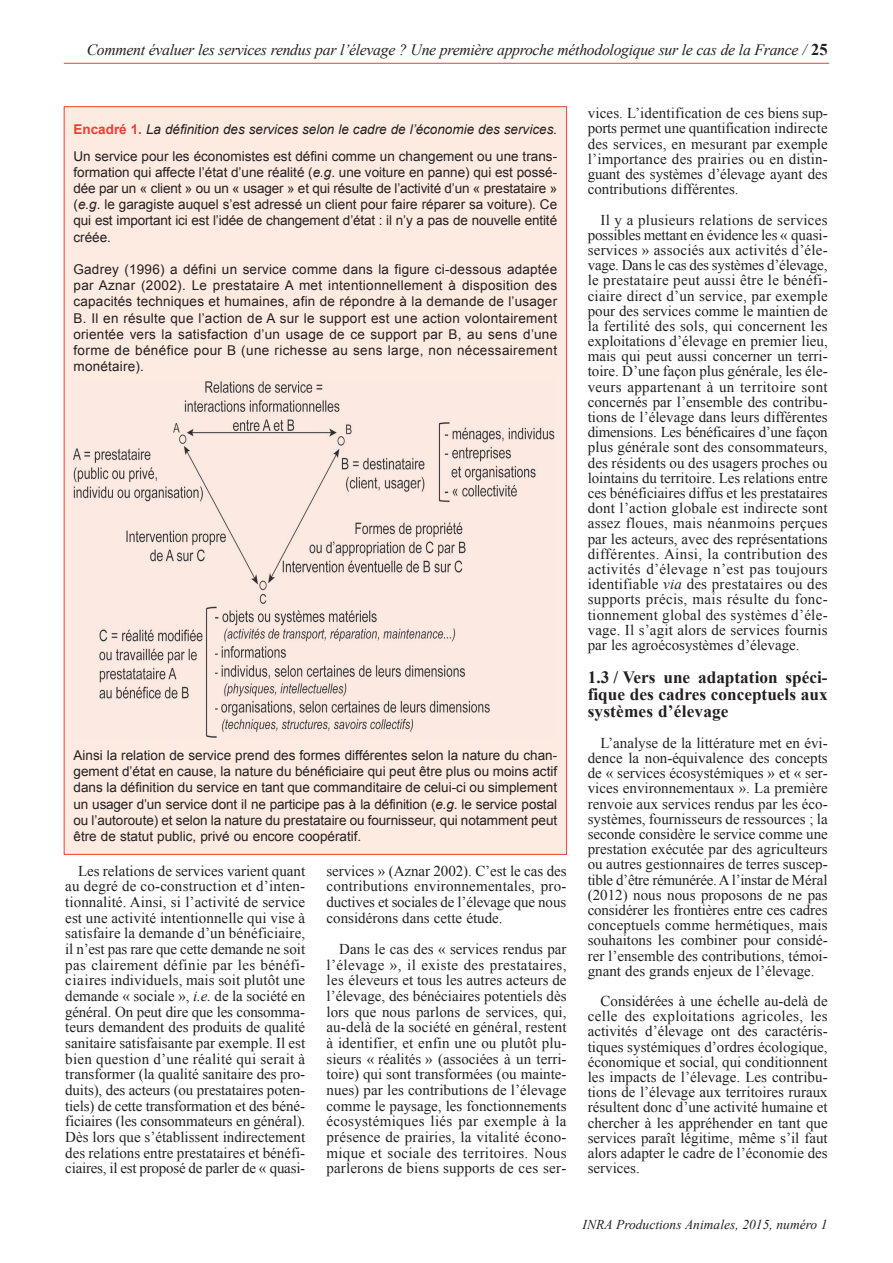
<style>
.page{position:relative;width:893px;height:1263px;background:#fff}
.page>*{position:absolute;margin:0;border:0;box-sizing:border-box;transform-origin:0 0}
.t1{font:700 17.25px/17.4px "Times New Roman";color:#231f20;text-align:justify}
.t2{font:italic 15.75px "Times New Roman";letter-spacing:-.02em;color:#231f20}
.t3{font:15px/15.1px "Times New Roman";color:#231f20;text-align:justify}
.t4{font:13.5px/16.2px "Arial";color:#231f20;text-align:justify}
.t5{font:italic 13.5px "Times New Roman";color:#231f20}
.s1{font-weight:700;font-style:normal;font-size:16.5px}
.s2{font-weight:700;color:#ee3e34}
.s3{font-style:italic}
</style>
<div class="page">
<hr style="left:64px;top:63px;width:765px;height:1px;background:#ee3e34">
<div style="left:65px;top:107px;width:501px;height:747px;background:#fdeae1"></div>
<img style="left:73px;top:381px;width:481px;height:357px">
<p class="t2" style="left:87px;top:41px;width:742px">Comment évaluer les services rendus par l’élevage ? Une première approche méthodologique sur le cas de la France / <span class="s1">25</span></p>
<p class="t4" style="left:74px;top:117px;width:485px;line-height:26.1px"><span class="s2">Encadré 1.</span> <span class="s3">La définition des services selon le cadre de l’économie des services.<br></span>Un service pour les économistes est défini comme un changement ou une trans-</p>
<p class="t4" style="left:74px;top:164px;width:485px">formation qui affecte l’état d’une réalité (<span class="s3">e.g</span>. une voiture en panne) qui est possé&shy;dée par un « client » ou un « usager » et qui résulte de l’activité d’un « prestataire » (<span class="s3">e.g</span>. le garagiste auquel s’est adressé un client pour faire réparer sa voiture). Ce qui est important ici est l’idée de changement d’état : il n’y a pas de nouvelle entité créée.</p>
<p class="t4" style="left:74px;top:261px;width:485px">Gadrey (1996) a défini un service comme dans la figure ci-dessous adaptée par Aznar (2002). Le prestataire A met intentionnellement à disposition des capacités techniques et humaines, afin de répondre à la demande de l’usager B. Il en résulte que l’action de A sur le support est une action volontairement orientée vers la satisfaction d’un usage de ce support par B, au sens d’une forme de bénéfice pour B (une richesse au sens large, non nécessairement monétaire).</p>
<p class="t4" style="left:74px;top:747px;width:485px">Ainsi la relation de service prend des formes différentes selon la nature du chan&shy;gement d’état en cause, la nature du bénéficiaire qui peut être plus ou moins actif dans la définition du service en tant que commanditaire de celui-ci ou simplement un usager d’un service dont il ne participe pas à la définition (<span class="s3">e.g</span>. le service postal ou l’autoroute) et selon la nature du prestataire ou fournisseur, qui notamment peut être de statut public, privé ou encore coopératif.</p>
<p class="t3" style="left:65px;top:863px;width:241px;line-height:15.6px;text-indent:13px">Les relations de services varient quant au degré de co-construction et d’inten&shy;tionnalité. Ainsi, si l’activité de service est une activité intentionnelle qui vise à satisfaire la demande d’un bénéficiaire, il n’est pas rare que cette demande ne soit pas clairement définie par les bénéfi&shy;ciaires individuels, mais soit plutôt une demande « sociale », <span class="s3">i.e.</span> de la société en général. On peut dire que les consomma&shy;teurs demandent des produits de qualité sanitaire satisfaisante par exemple. Il est bien question d’une réalité qui serait à transformer (la qualité sanitaire des pro&shy;duits), des acteurs (ou prestataires poten&shy;tiels) de cette transformation et des béné&shy;ficiaires (les consommateurs en général).<br>Dès lors que s’établissent indirectement des relations entre prestataires et bénéfi&shy;ciaires, il est proposé de parler de « quasi-</p>
<p class="t3" style="left:326px;top:863px;width:242px;line-height:15.6px">services » (Aznar 2002). C’est le cas des contributions environnementales, pro&shy;ductives et sociales de l’élevage que nous considérons dans cette étude.</p>
<p class="t3" style="left:326px;top:941px;width:241px;line-height:15.6px;text-indent:13px">Dans le cas des « services rendus par l’élevage », il existe des prestataires, les éleveurs et tous les autres acteurs de l’élevage, des bénéciaires potentiels dès lors que nous parlons de services, qui, au-delà de la société en général, restent à identifier, et enfin une ou plutôt plu&shy;sieurs « réalités » (associées à un terri&shy;toire) qui sont transformées (ou mainte&shy;nues) par les contributions de l’élevage comme le paysage, les fonctionnements écosystémiques liés par exemple à la présence de prairies, la vitalité écono&shy;mique et sociale des territoires. Nous parlerons de biens supports de ces ser-</p>
<p class="t3" style="left:588px;top:106px;width:241px">vices. L’identification de ces biens sup&shy;ports permet une quantification indirecte des services, en mesurant par exemple l’importance des prairies ou en distin&shy;guant des systèmes d’élevage ayant des contributions différentes.</p>
<p class="t3" style="left:588px;top:212px;width:242px;text-indent:13px">Il y a plusieurs relations de services possibles mettant en évidence les « quasi&shy;services » associés aux activités d’éle&shy;vage. Dans le cas des systèmes d’élevage, le prestataire peut aussi être le bénéfi&shy;ciaire direct d’un service, par exemple pour des services comme le maintien de la fertilité des sols, qui concernent les exploitations d’élevage en premier lieu, mais qui peut aussi concerner un terri&shy;toire. D’une façon plus générale, les éle&shy;veurs appartenant à un territoire sont concernés par l’ensemble des contribu&shy;tions de l’élevage dans leurs différentes dimensions. Les bénéficaires d’une façon plus générale sont des consommateurs, des résidents ou des usagers proches ou lointains du territoire. Les relations entre ces bénéficiaires diffus et les prestataires dont l’action globale est indirecte sont assez floues, mais néanmoins perçues par les acteurs, avec des représentations différentes. Ainsi, la contribution des activités d’élevage n’est pas toujours identifiable <span class="s3">via</span> des prestataires ou des supports précis, mais résulte du fonc&shy;tionnement global des systèmes d’éle&shy;vage. Il s’agit alors de services fournis par les agroécosystèmes d’élevage.</p>
<p class="t1" style="left:588px;top:668px;width:241px">1.3 / Vers une adaptation spéci&shy;fique des cadres conceptuels aux systèmes d’élevage</p>
<p class="t3" style="left:588px;top:735px;width:242px;text-indent:13px">L’analyse de la littérature met en évi&shy;dence la non-équivalence des concepts de « services écosystémiques » et « ser&shy;vices environnementaux ». La première renvoie aux services rendus par les éco&shy;systèmes, fournisseurs de ressources ; la seconde considère le service comme une prestation exécutée par des agriculteurs ou autres gestionnaires de terres suscep&shy;tible d’être rémunérée. A l’instar de Méral (2012) nous nous proposons de ne pas considérer les frontières entre ces cadres conceptuels comme hermétiques, mais souhaitons les combiner pour considé&shy;rer l’ensemble des contributions, témoi&shy;gnant des grands enjeux de l’élevage.</p>
<p class="t3" style="left:588px;top:993px;width:241px;text-indent:13px">Considérées à une échelle au-delà de celle des exploitations agricoles, les activités d’élevage ont des caractéris&shy;tiques systémiques d’ordres écologique, économique et social, qui conditionnent les impacts de l’élevage. Les contribu&shy;tions de l’élevage aux territoires ruraux résultent donc d’une activité humaine et chercher à les appréhender en tant que services paraît légitime, même s’il faut alors adapter le cadre de l’économie des services.</p>
<p class="t5" style="left:583px;top:1217px;width:247px">INRA Productions Animales, 2015, numéro 1</p>
</div>
